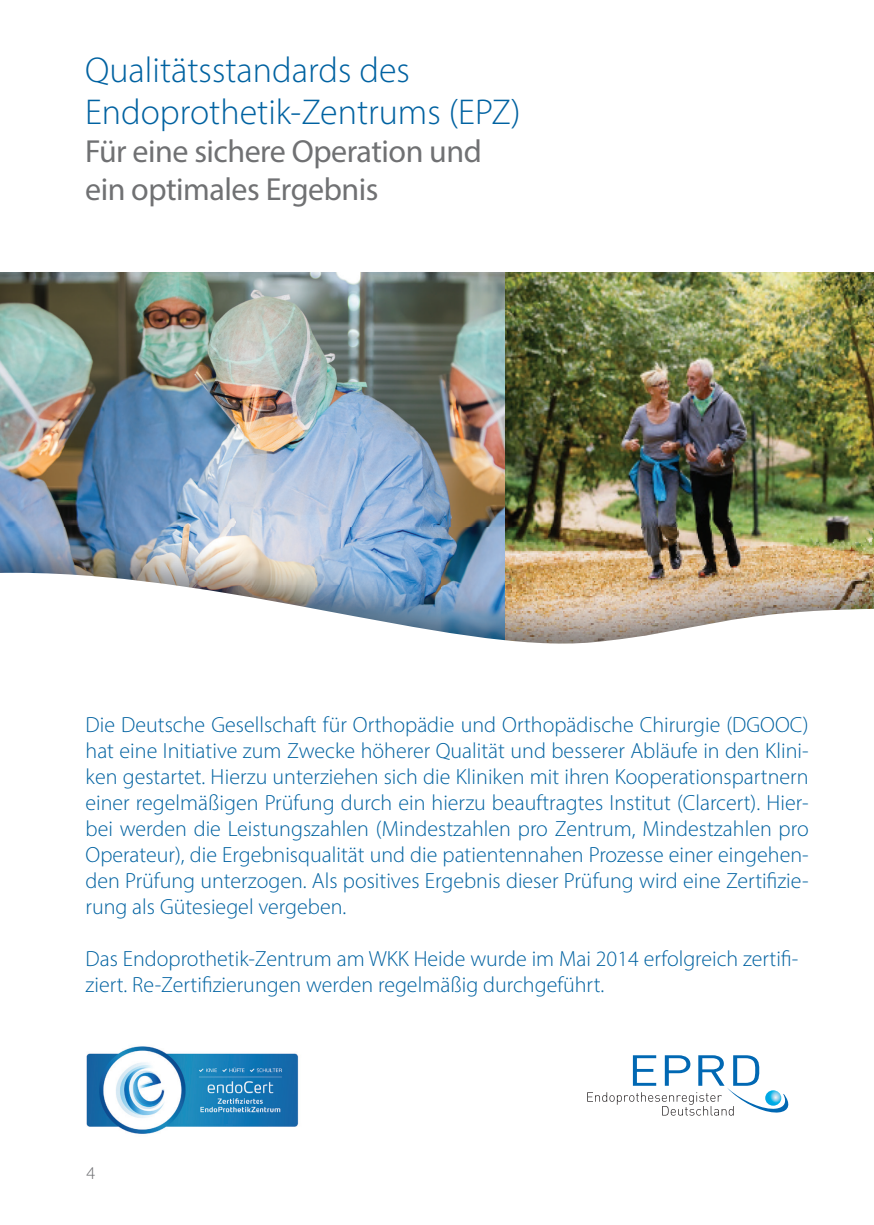
<style>
.page{position:relative;width:874px;height:1225px;background:#fff}
.page>*{position:absolute;margin:0;border:0;box-sizing:border-box;transform-origin:0 0}
.t1{font:36px/42px "Myriad Variable Concept";color:#0062a1}
.t2{font:32px/38px "Myriad Pro";letter-spacing:-.015em;color:#707173}
.t3{font:22px/26px "Myriad Variable Concept";color:#0062a1;text-align:justify}
.t4{font:18px "Myriad Variable Concept";color:#6c6d70}
</style>
<div class="page">
<img style="left:0;top:272px;width:873px;height:255px">
<img style="left:0;top:527px;width:505px;height:34px">
<img style="left:505px;top:527px;width:368px;height:34px">
<img style="left:0;top:561px;width:873px;height:83px">
<svg style="left:587px;top:1055px;width:200px;height:60px"></svg>
<svg style="left:764px;top:1090px;width:16px;height:15px"></svg>
<img style="left:86px;top:1046px;width:173px;height:88px">
<img style="left:259px;top:1053px;width:40px;height:74px">
<h1 class="t1" style="left:85px;top:49px;width:437px">Qualitätsstandards des<br>Endoprothetik-Zentrums (EPZ)</h1>
<h2 class="t2" style="left:85px;top:132px;width:398px">Für eine sichere Operation und ein optimales Ergebnis</h2>
<p class="t3" style="left:85px;top:711px;width:724px">Die Deutsche Gesellschaft für Orthopädie und Orthopädische Chirurgie (DGOOC) hat eine Initiative zum Zwecke höherer Qualität und besserer Abläufe in den Klini&shy;ken gestartet. Hierzu unterziehen sich die Kliniken mit ihren Kooperationspartnern einer regelmäßigen Prüfung durch ein hierzu beauftragtes Institut (Clarcert). Hier&shy;bei werden die Leistungszahlen (Mindestzahlen pro Zentrum, Mindestzahlen pro Operateur), die Ergebnisqualität und die patientennahen Prozesse einer eingehen&shy;den Prüfung unterzogen. Als positives Ergebnis dieser Prüfung wird eine Zertifizie&shy;rung als Gütesiegel vergeben.</p>
<p class="t3" style="left:85px;top:945px;width:713px">Das Endoprothetik-Zentrum am WKK Heide wurde im Mai 2014 erfolgreich zertifi&shy;ziert. Re-Zertifizierungen werden regelmäßig durchgeführt.</p>
<p class="t4" style="left:86px;top:1162px;width:10px">4</p>
</div>
